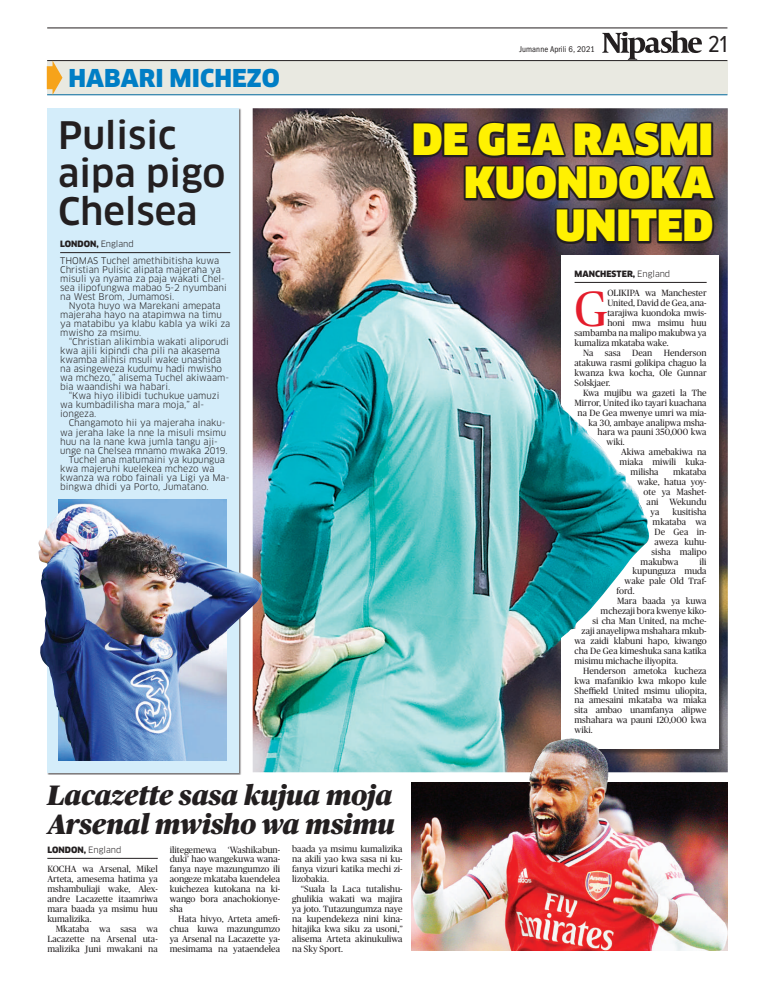
<style>
.page{position:relative;width:770px;height:993px;background:#fff}
.page>*{position:absolute;margin:0;border:0;box-sizing:border-box;transform-origin:0 0}
.t1{font:49.3px "Publico";color:#e41d2c}
.t2{font:900 42px/43px "Clan LF";color:#fff101;text-align:right}
.t3{font:500 37px/38px "Clan LF";color:#231f20}
.t4{font:italic 900 28px/29px "Publico";color:#231f20}
.t5{font:900 24px "Clan OSF";color:#007ec5}
.t6{font:24px "Proxima Nova Cond";color:#231f20}
.t7{font:9px/9.9px "Publico";color:#231f20;text-align:justify}
.t8{font:9px/9px "Clan LF";color:#231f20}
.t9{font:condensed 8.6px "Franklin Gothic";letter-spacing:.01em;color:#231f20}
.t10{font:900 8.5px "Clan";color:#231f20}
.s1{font-weight:400}
</style>
<div class="page">
<img style="left:253px;top:108px;width:474px;height:664px">
<div style="left:47px;top:61px;width:680px;height:34px;background:#e9e9e1"></div>
<hr style="left:47px;top:28px;width:680px;height:1px;background:#231f20">
<hr style="left:47px;top:60px;width:680px;height:1px;background:#231f20">
<hr style="left:47px;top:94px;width:680px;height:1px;background:#00689e">
<svg style="left:602px;top:30px;width:100px;height:30px"></svg>
<svg style="left:47px;top:60px;width:15px;height:35px"></svg>
<div style="left:47px;top:108px;width:192px;height:664px;background:#d4edfa"></div>
<img style="left:58px;top:499px;width:169px;height:261px">
<hr style="left:60px;top:252px;width:170px;height:1px;background:#231f20">
<div style="left:561px;top:255px;width:163px;height:499px;background:#231f20;opacity:.6"></div>
<div style="left:561px;top:255px;width:158px;height:493px;background:#fff"></div>
<hr style="left:574px;top:282px;width:132px;height:1px;background:#231f20">
<hr style="left:47px;top:857px;width:111px;height:1px;background:#231f20">
<svg style="left:412px;top:121px;width:303px;height:123px;background:#3b2c31"></svg>
<img style="left:411px;top:782px;width:316px;height:168px">
<img style="left:429px;top:389px;width:220px;height:258px">
<img style="left:529px;top:738px;width:79px;height:81px">
<img style="left:38px;top:505px;width:225px;height:206px">
<h3 class="t5" style="left:68px;top:64px;width:213px">HABARI MICHEZO</h3>
<h3 class="t3" style="left:58px;top:117px;width:169px">Pulisic aipa pigo<br>Chelsea</h3>
<p class="t10" style="left:60px;top:239px;width:75px">LONDON, <span class="s1">England</span></p>
<p class="t8" style="left:60px;top:256px;width:168px">THOMAS Tuchel amethibitisha kuwa Christian Pulisic alipata majeraha ya misuli ya nyama za paja wakati Chel&shy;sea ilipofungwa mabao 5-2 nyumbani na West Brom, Jumamosi.</p>
<p class="t8" style="left:60px;top:301px;width:172px;text-indent:9px">Nyota huyo wa Marekani amepata majeraha hayo na atapimwa na timu ya matabibu ya klabu kabla ya wiki za mwisho za msimu.</p>
<p class="t8" style="left:60px;top:337px;width:170px;text-indent:9px">“Christian alikimbia wakati aliporudi kwa ajili kipindi cha pili na akasema kwamba alihisi msuli wake unashida na asingeweza kudumu hadi mwisho wa mchezo,” alisema Tuchel akiwaam&shy;bia waandishi wa habari.</p>
<p class="t8" style="left:60px;top:391px;width:161px;text-indent:9px">“Kwa hiyo ilibidi tuchukue uamuzi wa kumbadilisha mara moja,” al&shy;iongeza.</p>
<p class="t8" style="left:69px;top:418px;width:158px">Changamoto hii ya majeraha inaku-</p>
<p class="t8" style="left:60px;top:427px;width:167px">wa jeraha lake la nne la misuli msimu</p>
<p class="t8" style="left:60px;top:436px;width:159px">huu na la nane kwa jumla tangu aji-</p>
<p class="t8" style="left:60px;top:445px;width:169px">unge na Chelsea mnamo mwaka 2019.</p>
<p class="t8" style="left:69px;top:454px;width:158px">Tuchel ana matumaini ya kupungua</p>
<p class="t8" style="left:60px;top:463px;width:156px">kwa majeruhi kuelekea mchezo wa</p>
<p class="t8" style="left:60px;top:472px;width:171px">kwanza wa robo fainali ya Ligi ya Ma-</p>
<p class="t8" style="left:60px;top:481px;width:150px">bingwa dhidi ya Porto, Jumatano.</p>
<p class="t9" style="left:519px;top:44px;width:77px">Jumanne Aprili 6, 2021</p>
<h3 class="t6" style="left:708px;top:33px;width:21px">21</h3>
<h2 class="t2" style="left:412px;top:118px;width:302px">DE GEA RASMI<br>KUONDOKA<br>UNITED</h2>
<p class="t10" style="left:574px;top:268px;width:97px">MANCHESTER, <span class="s1">England</span></p>
<h1 class="t1" style="left:574px;top:281px;width:34px">G</h1>
<p class="t7" style="left:607px;top:288px;width:101px">OLIKIPA wa Manchester</p>
<p class="t7" style="left:607px;top:298px;width:101px">United, David de Gea, ana-</p>
<p class="t7" style="left:607px;top:308px;width:101px">tarajiwa kuondoka mwis-</p>
<p class="t7" style="left:607px;top:318px;width:101px">honi mwa msimu huu</p>
<p class="t7" style="left:574px;top:328px;width:134px">sambamba na malipo makubwa ya</p>
<p class="t7" style="left:574px;top:338px;width:96px">kumaliza mkataba wake.</p>
<p class="t7" style="left:583px;top:348px;width:12px">Na</p>
<p class="t7" style="left:605px;top:348px;width:17px">sasa</p>
<p class="t7" style="left:632px;top:348px;width:22px">Dean</p>
<p class="t7" style="left:574px;top:348px;width:134px;text-indent:89px">Henderson atakuwa rasmi golikipa chaguo la kwanza kwa kocha, Ole Gunnar Solskjaer.</p>
<p class="t7" style="left:583px;top:387px;width:125px">Kwa mujibu wa gazeti la The</p>
<p class="t7" style="left:574px;top:397px;width:134px">Mirror, United iko tayari kuachana</p>
<p class="t7" style="left:577px;top:407px;width:130px">na De Gea mwenye umri wa mia-</p>
<p class="t7" style="left:588px;top:417px;width:120px">ka 30, ambaye analipwa msha-</p>
<p class="t7" style="left:597px;top:427px;width:110px">hara wa pauni 350,000 kwa</p>
<p class="t7" style="left:606px;top:437px;width:19px">wiki.</p>
<p class="t7" style="left:621px;top:447px;width:87px">Akiwa amebakiwa na</p>
<p class="t7" style="left:619px;top:457px;width:88px">miaka miwili kuka-</p>
<p class="t7" style="left:630px;top:467px;width:29px">milisha</p>
<p class="t7" style="left:673px;top:467px;width:35px">mkataba</p>
<p class="t7" style="left:637px;top:477px;width:70px">wake, hatua yoy-</p>
<p class="t7" style="left:643px;top:486px;width:65px">ote ya Mashet-</p>
<p class="t7" style="left:646px;top:496px;width:61px">ani Wekundu</p>
<p class="t7" style="left:650px;top:506px;width:10px">ya</p>
<p class="t7" style="left:672px;top:506px;width:36px">kusitisha</p>
<p class="t7" style="left:652px;top:516px;width:56px">mkataba wa</p>
<p class="t7" style="left:654px;top:526px;width:53px">De Gea in-</p>
<p class="t7" style="left:654px;top:536px;width:53px">aweza kuhu-</p>
<p class="t7" style="left:651px;top:546px;width:57px">sisha malipo</p>
<p class="t7" style="left:640px;top:556px;width:39px">makubwa</p>
<p class="t7" style="left:699px;top:556px;width:9px">ili</p>
<p class="t7" style="left:632px;top:566px;width:75px">kupunguza muda</p>
<p class="t7" style="left:624px;top:576px;width:83px">wake pale Old Traf-</p>
<p class="t7" style="left:616px;top:586px;width:19px">ford.</p>
<p class="t7" style="left:617px;top:596px;width:91px">Mara baada ya kuwa</p>
<p class="t7" style="left:600px;top:606px;width:108px">mchezaji bora kwenye kiko-</p>
<p class="t7" style="left:592px;top:615px;width:116px">si cha Man United, na mche-</p>
<p class="t7" style="left:581px;top:625px;width:126px">zaji anayelipwa mshahara mkub-</p>
<p class="t7" style="left:574px;top:635px;width:133px">wa zaidi klabuni hapo, kiwango</p>
<p class="t7" style="left:574px;top:645px;width:134px">cha De Gea kimeshuka sana katika</p>
<p class="t7" style="left:574px;top:655px;width:105px">misimu michache iliyopita.</p>
<p class="t7" style="left:583px;top:665px;width:125px">Henderson ametoka kucheza</p>
<p class="t7" style="left:574px;top:675px;width:134px">kwa mafanikio kwa mkopo kule</p>
<p class="t7" style="left:574px;top:685px;width:134px">Sheffield United msimu uliopita,</p>
<p class="t7" style="left:574px;top:695px;width:134px">na amesaini mkataba wa miaka</p>
<p class="t7" style="left:574px;top:705px;width:134px">sita ambao unamfanya alipwe</p>
<p class="t7" style="left:574px;top:715px;width:134px">mshahara wa pauni 120,000 kwa</p>
<p class="t7" style="left:574px;top:725px;width:19px">wiki.</p>
<h3 class="t4" style="left:47px;top:780px;width:349px">Lacazette sasa kujua moja<br>Arsenal mwisho wa msimu</h3>
<p class="t10" style="left:47px;top:844px;width:76px">LONDON, <span class="s1">England</span></p>
<p class="t7" style="left:47px;top:864px;width:112px">KOCHA wa Arsenal, Mikel Arteta, amesema hatima ya mshambuliaji wake, Alex&shy;andre Lacazette itaamriwa mara baada ya msimu huu kumalizika.</p>
<p class="t7" style="left:47px;top:923px;width:112px;text-indent:8px">Mkataba wa sasa wa Lacazette na Arsenal uta&shy;malizika Juni mwakani na</p>
<p class="t7" style="left:170px;top:844px;width:112px;text-indent:58px">‘Washikabun&shy;duki’ hao wangekuwa wana&shy;fanya naye mazungumzo ili aongeze mkataba kuendelea kuichezea kutokana na ki&shy;wango bora anachokionye&shy;sha</p>
<p class="t7" style="left:170px;top:913px;width:112px;text-indent:8px">Hata hivyo, Arteta amefi&shy;chua kuwa mazungumzo ya Arsenal na Lacazette ya&shy;mesimama na yataendelea</p>
<p class="t7" style="left:170px;top:844px;width:48px">ilitegemewa</p>
<p class="t7" style="left:292px;top:844px;width:112px">baada ya msimu kumalizika na akili yao kwa sasa ni ku&shy;fanya vizuri katika mechi zi&shy;lizobakia.</p>
<p class="t7" style="left:292px;top:883px;width:112px;text-indent:8px">“Suala la Laca tutalishu&shy;ghulikia wakati wa majira ya joto. Tutazungumza naye na kupendekeza nini kina&shy;hitajika kwa siku za usoni,” alisema Arteta akinukuliwa na Sky Sport.</p>
</div>
